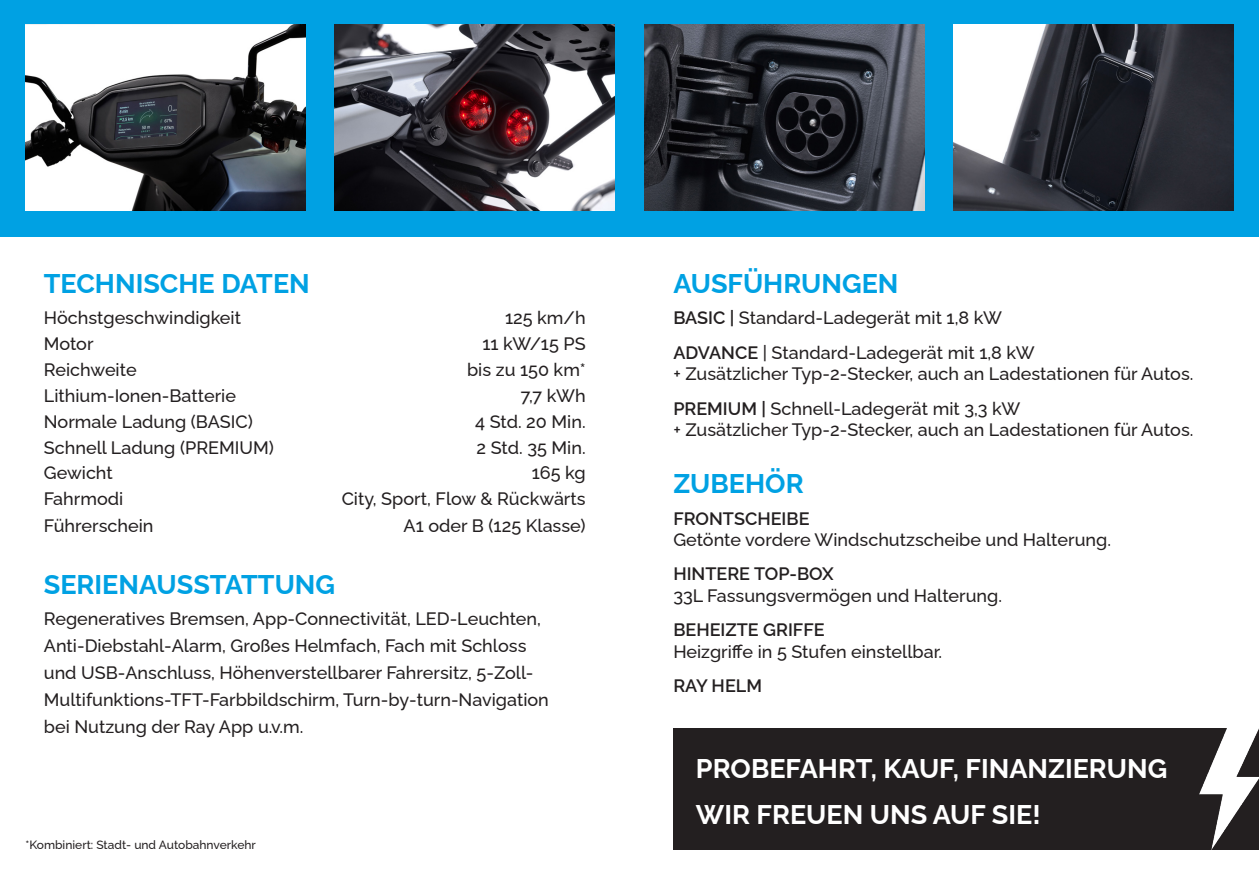
<style>
.page{position:relative;width:1259px;height:893px;background:#fff}
.page>*{position:absolute;margin:0;border:0;box-sizing:border-box;transform-origin:0 0}
.t1{font:700 27px "Raleway";color:#00a1e3}
.t2{font:700 27px "Raleway";color:#fff}
.t3{font:500 18px/21.6px "Raleway";color:#231f20}
.t4{font:600 18px "Raleway";color:#231f20}
.t5{font:500 12px "Raleway";color:#231f20}
.s1{font-weight:600}
</style>
<div class="page">
<div style="left:673px;top:728px;width:586px;height:121px;background:#231f20"></div>
<img style="left:1199px;top:728px;width:60px;height:122px">
<div style="left:0;top:0;width:1259px;height:236px;background:#00a1e3"></div>
<img style="left:26px;top:24px;width:279px;height:187px">
<img style="left:335px;top:24px;width:279px;height:187px">
<img style="left:644px;top:24px;width:280px;height:187px">
<img style="left:953px;top:24px;width:280px;height:187px">
<p class="t1" style="left:44px;top:262px;width:267px">TECHNISCHE DATEN</p>
<p class="t3" style="left:44px;top:305px;width:199px">Höchstgeschwindigkeit</p>
<p class="t3" style="left:505px;top:305px;width:82px">125 km/h</p>
<p class="t3" style="left:44px;top:331px;width:51px">Motor</p>
<p class="t3" style="left:482px;top:331px;width:105px">11 kW/15 PS</p>
<p class="t3" style="left:44px;top:357px;width:94px">Reichweite</p>
<p class="t3" style="left:467px;top:357px;width:120px">bis zu 150 km*</p>
<p class="t3" style="left:44px;top:383px;width:194px">Lithium-Ionen-Batterie</p>
<p class="t3" style="left:521px;top:383px;width:66px">7,7 kWh</p>
<p class="t3" style="left:44px;top:409px;width:210px">Normale Ladung (BASIC)</p>
<p class="t3" style="left:475px;top:409px;width:112px">4 Std. 20 Min.</p>
<p class="t3" style="left:44px;top:434px;width:232px">Schnell Ladung (PREMIUM)</p>
<p class="t3" style="left:476px;top:434px;width:110px">2 Std. 35 Min.</p>
<p class="t3" style="left:44px;top:460px;width:70px">Gewicht</p>
<p class="t3" style="left:532px;top:460px;width:55px">165 kg</p>
<p class="t3" style="left:44px;top:486px;width:81px">Fahrmodi</p>
<p class="t3" style="left:342px;top:486px;width:245px">City, Sport, Flow &amp; Rückwärts</p>
<p class="t3" style="left:44px;top:513px;width:111px">Führerschein</p>
<p class="t3" style="left:403px;top:513px;width:183px">A1 oder B (125 Klasse)</p>
<p class="t1" style="left:44px;top:563px;width:293px">SERIENAUSSTATTUNG</p>
<p class="t3" style="left:44px;top:603px;width:506px;line-height:27px">Regeneratives Bremsen, App-Connectivität, LED-Leuchten, Anti-Diebstahl-Alarm, Großes Helmfach, Fach mit Schloss und USB-Anschluss, Höhenverstellbarer Fahrersitz, 5-Zoll-Multifunktions-TFT-Farbbildschirm, Turn-by-turn-Navigation bei Nutzung der Ray App u.v.m.</p>
<p class="t5" style="left:26px;top:835px;width:232px">*Kombiniert: Stadt- und Autobahnverkehr</p>
<p class="t1" style="left:673px;top:262px;width:227px">AUSFÜHRUNGEN</p>
<p class="t3" style="left:673px;top:305px;width:330px"><span class="s1">BASIC |</span> Standard-Ladegerät mit 1,8 kW</p>
<p class="t3" style="left:673px;top:340px;width:521px"><span class="s1">ADVANCE</span> | Standard-Ladegerät mit 1,8 kW<br>+ Zusätzlicher Typ-2-Stecker, auch an Ladestationen für Autos.</p>
<p class="t3" style="left:673px;top:395px;width:521px"><span class="s1">PREMIUM |</span> Schnell-Ladegerät mit 3,3 kW<br>+ Zusätzlicher Typ-2-Stecker, auch an Ladestationen für Autos.</p>
<p class="t1" style="left:673px;top:462px;width:132px">ZUBEHÖR</p>
<p class="t3" style="left:673px;top:505px;width:439px"><span class="s1">FRONTSCHEIBE<br></span>Getönte vordere Windschutzscheibe und Halterung.</p>
<p class="t3" style="left:673px;top:561px;width:330px"><span class="s1">HINTERE TOP-BOX<br></span>33L Fassungsvermögen und Halterung.</p>
<p class="t3" style="left:673px;top:617px;width:270px"><span class="s1">BEHEIZTE GRIFFE<br></span>Heizgriffe in 5 Stufen einstellbar.</p>
<p class="t4" style="left:673px;top:672px;width:90px">RAY HELM</p>
<p class="t2" style="left:696px;top:747px;width:473px">PROBEFAHRT, KAUF, FINANZIERUNG</p>
<p class="t2" style="left:696px;top:793px;width:346px">WIR FREUEN UNS AUF SIE!</p>
</div>
